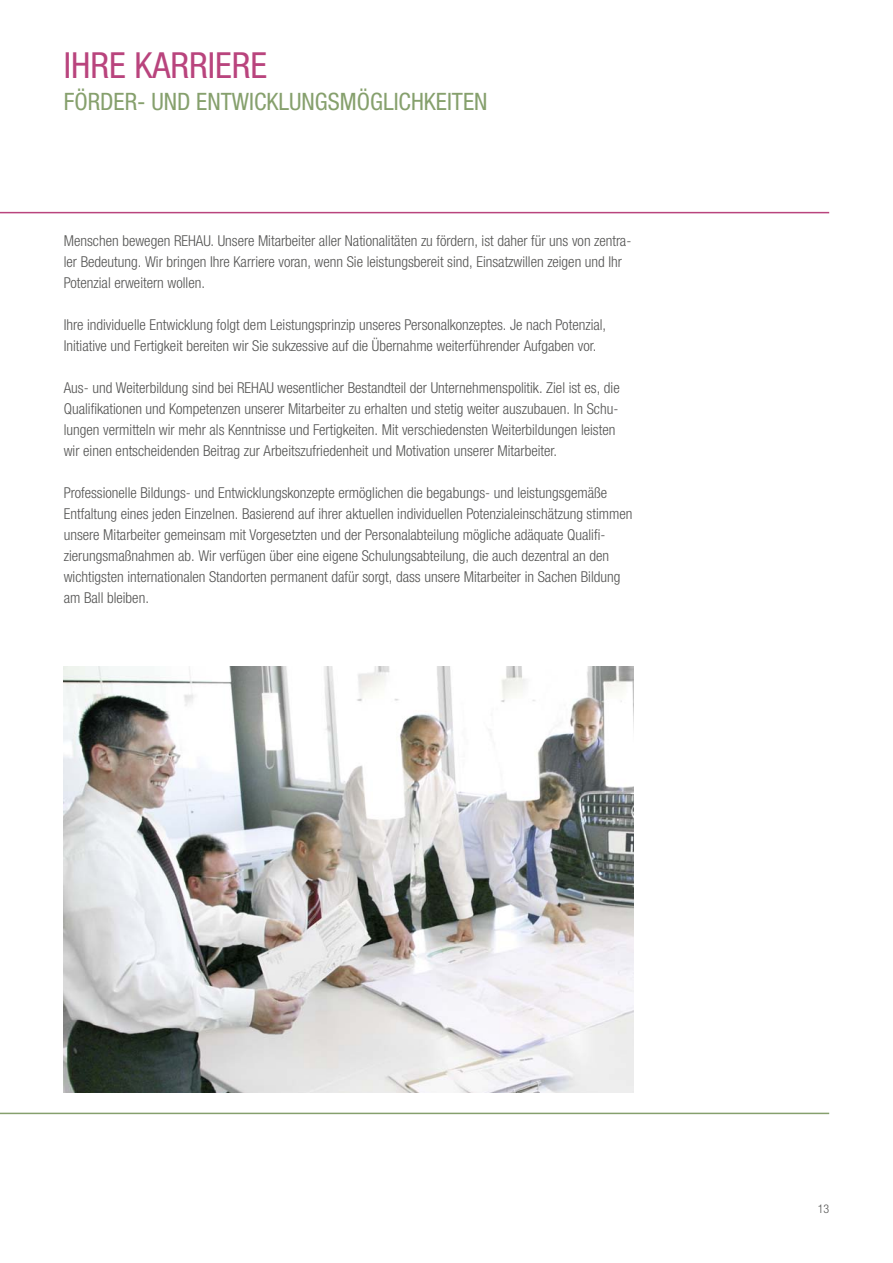
<style>
.page{position:relative;width:893px;height:1263px;background:#fff}
.page>*{position:absolute;margin:0;border:0;box-sizing:border-box;transform-origin:0 0}
.t1{font:condensed 36px "Helvetica Neue LTW1 G";color:#b9447d}
.t2{font:condensed 24px "Helvetica Neue LTW1 G";color:#86a06d}
.t3{font:300 condensed 15px/21px "Helvetica Neue LTW1 G";color:#545453}
.t4{font:300 condensed 12px "Helvetica Neue LTW1 G";color:#545453}
</style>
<div class="page">
<hr style="left:0;top:212px;width:829px;height:1px;background:#b9447d">
<hr style="left:0;top:1113px;width:829px;height:1px;background:#86a06d">
<img style="left:64px;top:666px;width:570px;height:427px">
<h1 class="t1" style="left:64px;top:44px;width:205px">IHRE KARRIERE</h1>
<h2 class="t2" style="left:64px;top:87px;width:425px">FÖRDER- UND ENTWICKLUNGSMÖGLICHKEITEN</h2>
<p class="t3" style="left:64px;top:231px;width:569px">Menschen bewegen REHAU. Unsere Mitarbeiter aller Nationalitäten zu fördern, ist daher für uns von zentra&shy;ler Bedeutung. Wir bringen Ihre Karriere voran, wenn Sie leistungsbereit sind, Einsatzwillen zeigen und Ihr<br>Potenzial erweitern wollen.</p>
<p class="t3" style="left:64px;top:315px;width:544px">Ihre individuelle Entwicklung folgt dem Leistungsprinzip unseres Personalkonzeptes. Je nach Potenzial,<br>Initiative und Fertigkeit bereiten wir Sie sukzessive auf die Übernahme weiterführender Aufgaben vor.</p>
<p class="t3" style="left:64px;top:378px;width:557px">Aus- und Weiterbildung sind bei REHAU wesentlicher Bestandteil der Unternehmenspolitik. Ziel ist es, die Qualifikationen und Kompetenzen unserer Mitarbeiter zu erhalten und stetig weiter auszubauen. In Schu&shy;lungen vermitteln wir mehr als Kenntnisse und Fertigkeiten. Mit verschiedensten Weiterbildungen leisten wir einen entscheidenden Beitrag zur Arbeitszufriedenheit und Motivation unserer Mitarbeiter.</p>
<p class="t3" style="left:64px;top:483px;width:570px">Professionelle Bildungs- und Entwicklungskonzepte ermöglichen die begabungs- und leistungsgemäße Entfaltung eines jeden Einzelnen. Basierend auf ihrer aktuellen individuellen Potenzialeinschätzung stimmen unsere Mitarbeiter gemeinsam mit Vorgesetzten und der Personalabteilung mögliche adäquate Qualifi&shy;zierungsmaßnahmen ab. Wir verfügen über eine eigene Schulungsabteilung, die auch dezentral an den wichtigsten internationalen Standorten permanent dafür sorgt, dass unsere Mitarbeiter in Sachen Bildung am Ball bleiben.</p>
<p class="t4" style="left:818px;top:1201px;width:13px">13</p>
</div>
